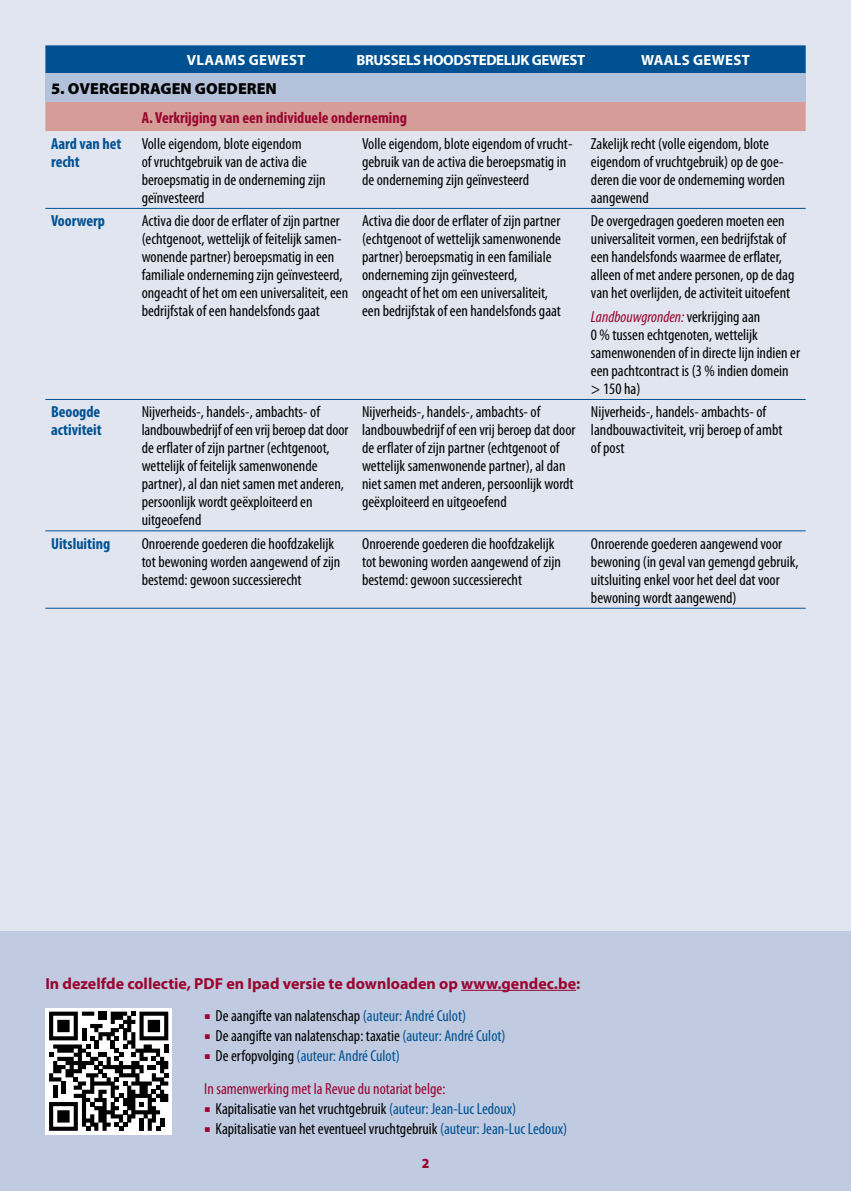
<style>
.page{position:relative;width:851px;height:1191px;background:#fff}
.page>*{position:absolute;margin:0;border:0;box-sizing:border-box;transform-origin:0 0}
.t1{font:condensed 16px/18px "Myriad Pro";color:#000}
.t2{font:condensed 16px/33px "Myriad Pro";color:#99042f}
.t3{font:700 16px "Myriad Pro";color:#99042f}
.t4{font:700 condensed 16px/18px "Myriad Pro";color:#005192}
.t5{font:700 condensed 16px "Myriad Pro";color:#99042f}
.t6{font:900 16px "Myriad Pro";color:#000}
.t7{font:700 14.8px "Myriad Pro";letter-spacing:-.025em;color:#fff}
.t8{font:700 14.8px "Myriad Pro";letter-spacing:.02em;color:#fff}
.t9{font:900 14px "Myriad Pro";color:#99042f;scale:.95 1}
.s1{font-style:italic;color:#99042f}
.s2{color:#99042f}
.s3{color:#005192}
.s4{color:#000}
</style>
<div class="page">
<div style="left:0;top:0;width:850px;height:1191px;background:#e1e5f0"></div>
<div style="left:0;top:931px;width:850px;height:260px;background:#c0cbe1"></div>
<hr style="left:461px;top:990px;width:115px;height:1px;background:#99042f">
<div style="left:45px;top:45px;width:760px;height:28px;background:#005192"></div>
<div style="left:45px;top:73px;width:760px;height:29px;background:#b4c1db"></div>
<div style="left:45px;top:102px;width:760px;height:29px;background:#d59c98"></div>
<hr style="left:45px;top:208px;width:760px;height:1px;background:#005192">
<hr style="left:45px;top:399px;width:760px;height:1px;background:#005192">
<hr style="left:45px;top:530px;width:760px;height:1px;background:#005192">
<hr style="left:45px;top:608px;width:760px;height:1px;background:#005192">
<div style="left:45px;top:1008px;width:127px;height:126px;background:#fff"></div>
<svg style="left:49px;top:1011px;width:119px;height:119px"></svg>
<p class="t8" style="left:187px;top:54px;width:120px">VLAAMS GEWEST</p>
<p class="t7" style="left:356px;top:54px;width:230px">BRUSSELS HOODSTEDELIJK GEWEST</p>
<p class="t8" style="left:641px;top:54px;width:110px">WAALS GEWEST</p>
<p class="t6" style="left:51px;top:82px;width:227px">5. OVERGEDRAGEN GOEDEREN</p>
<p class="t5" style="left:142px;top:111px;width:267px">A. Verkrijging van een individuele onderneming</p>
<p class="t4" style="left:51px;top:136px;width:72px">Aard van het recht</p>
<p class="t1" style="left:142px;top:136px;width:185px">Volle eigendom, blote eigendom<br>of vruchtgebruik van de activa die beroepsmatig in de onderneming zijn geïnvesteerd</p>
<p class="t1" style="left:362px;top:136px;width:212px">Volle eigendom, blote eigendom of vrucht&shy;gebruik van de activa die beroepsmatig in de onderneming zijn geïnvesteerd</p>
<p class="t1" style="left:591px;top:136px;width:195px">Zakelijk recht (volle eigendom, blote eigendom of vruchtgebruik) op de goe&shy;deren die voor de onderneming worden aangewend</p>
<p class="t4" style="left:51px;top:213px;width:55px">Voorwerp</p>
<p class="t1" style="left:142px;top:213px;width:208px">Activa die door de erflater of zijn partner (echtgenoot, wettelijk of feitelijk samen&shy;wonende partner) beroepsmatig in een familiale onderneming zijn geïnvesteerd, ongeacht of het om een universaliteit, een bedrijfstak of een handelsfonds gaat</p>
<p class="t1" style="left:362px;top:213px;width:200px">Activa die door de erflater of zijn partner (echtgenoot of wettelijk samenwonende partner) beroepsmatig in een familiale onderneming zijn geïnvesteerd, ongeacht of het om een universaliteit, een bedrijfstak of een handelsfonds gaat</p>
<p class="t1" style="left:591px;top:213px;width:205px">De overgedragen goederen moeten een universaliteit vormen, een bedrijfstak of een handelsfonds waarmee de erflater, alleen of met andere personen, op de dag van het overlijden, de activiteit uitoefent</p>
<p class="t1" style="left:591px;top:309px;width:210px"><span class="s1">Landbouwgronden:</span> verkrijging aan<br>0 % tussen echtgenoten, wettelijk samenwonenden of in directe lijn indien er een pachtcontract is (3 % indien domein &gt; 150 ha)</p>
<p class="t4" style="left:51px;top:404px;width:52px">Beoogde activiteit</p>
<p class="t1" style="left:142px;top:404px;width:208px">Nijverheids-, handels-, ambachts- of landbouwbedrijf of een vrij beroep dat door de erflater of zijn partner (echtgenoot, wettelijk of feitelijk samenwonende partner), al dan niet samen met anderen, persoonlijk wordt geëxploiteerd en uitgeoefend</p>
<p class="t1" style="left:362px;top:404px;width:215px">Nijverheids-, handels-, ambachts- of landbouwbedrijf of een vrij beroep dat door de erflater of zijn partner (echtgenoot of wettelijk samenwonende partner), al dan niet samen met anderen, persoonlijk wordt geëxploiteerd en uitgeoefend</p>
<p class="t1" style="left:591px;top:404px;width:193px">Nijverheids-, handels- ambachts- of landbouwactiviteit, vrij beroep of ambt of post</p>
<p class="t4" style="left:51px;top:536px;width:61px">Uitsluiting</p>
<p class="t1" style="left:142px;top:536px;width:200px">Onroerende goederen die hoofdzakelijk tot bewoning worden aangewend of zijn bestemd: gewoon successierecht</p>
<p class="t1" style="left:362px;top:536px;width:200px">Onroerende goederen die hoofdzakelijk tot bewoning worden aangewend of zijn bestemd: gewoon successierecht</p>
<p class="t1" style="left:591px;top:536px;width:209px">Onroerende goederen aangewend voor bewoning (in geval van gemengd gebruik, uitsluiting enkel voor het deel dat voor bewoning wordt aangewend)</p>
<p class="t3" style="left:45px;top:977px;width:536px">In dezelfde collectie, PDF en Ipad versie te downloaden op www.gendec.be:</p>
<p class="t1" style="left:204px;top:1007px;width:263px"><span class="s2">○</span> De aangifte van nalatenschap <span class="s3">(auteur: André Culot)</span></p>
<p class="t1" style="left:204px;top:1027px;width:303px"><span class="s2">○</span> De aangifte van nalatenschap: taxatie <span class="s3">(auteur: André Culot)</span></p>
<p class="t2" style="left:204px;top:1040px;width:243px">○ <span class="s4">De erfopvolging</span> <span class="s3">(auteur: André Culot)<br></span>In samenwerking met la Revue du notariat belge:</p>
<p class="t1" style="left:204px;top:1101px;width:313px"><span class="s2">○</span> Kapitalisatie van het vruchtgebruik <span class="s3">(auteur: Jean-Luc Ledoux)</span></p>
<p class="t1" style="left:204px;top:1121px;width:364px"><span class="s2">○</span> Kapitalisatie van het eventueel vruchtgebruik <span class="s3">(auteur: Jean-Luc Ledoux)</span></p>
<p class="t9" style="left:421px;top:1157px;width:10px">2</p>
</div>
